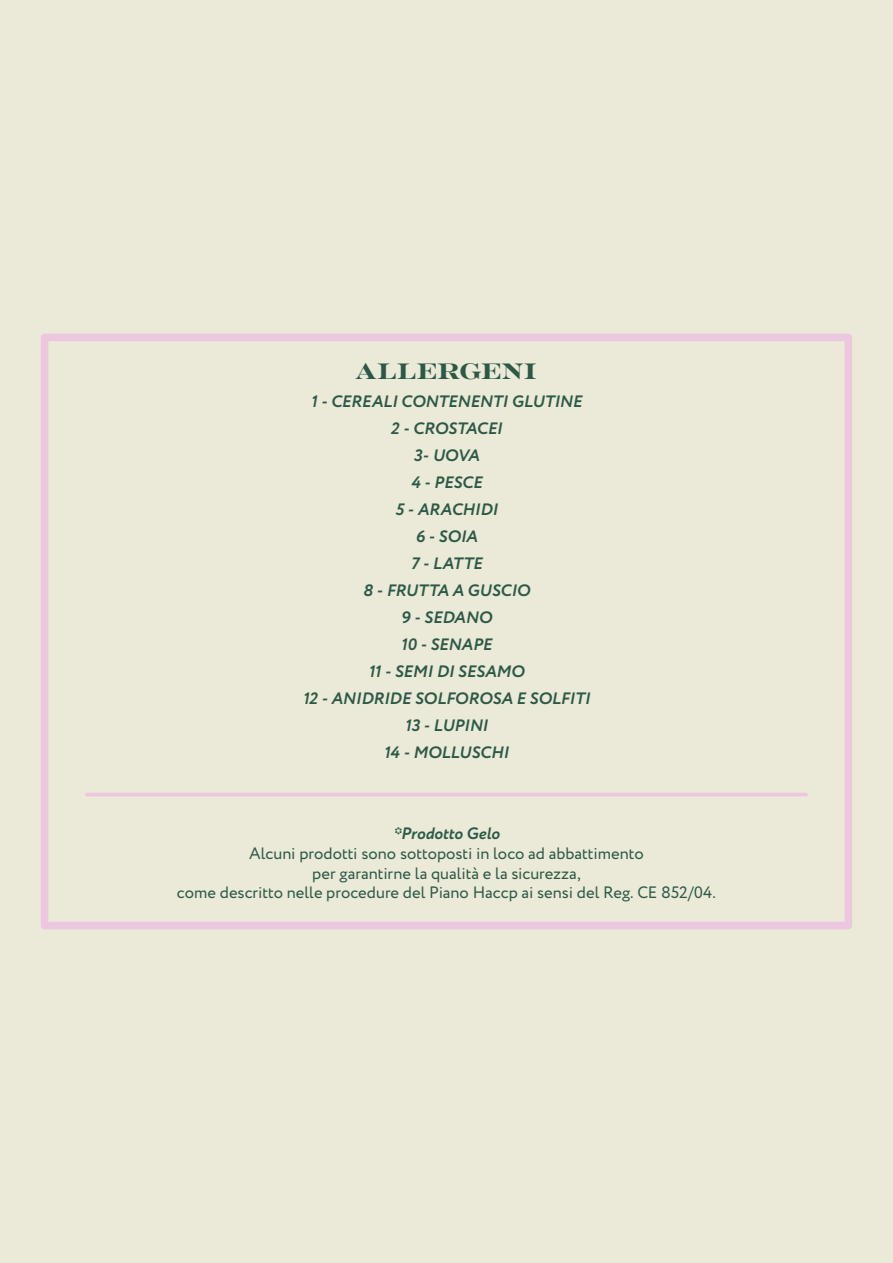
<style>
.page{position:relative;width:893px;height:1263px;background:#ebe9d7}
.page>*{position:absolute;margin:0;border:0;box-sizing:border-box;transform-origin:0 0}
.t1{font:22.5px "Rosella Solid";letter-spacing:.01em;color:#2c5947}
.t2{font:italic 700 16.5px/27px "Circe";letter-spacing:-.01em;color:#2c5947;text-align:center}
.t3{font:16.5px/19.8px "Circe";color:#2c5947;text-align:center}
</style>
<div class="page">
<hr style="left:87px;top:793px;width:719px;height:3px;background:#edc7e0">
<div style="left:41px;top:334px;width:811px;height:595px;border:8px solid #edc7e0"></div>
<h1 class="t1" style="left:356px;top:352px;width:183px">ALLERGENI</h1>
<p class="t2" style="left:303px;top:388px;width:289px">1 - CEREALI CONTENENTI GLUTINE<br>2 - CROSTACEI<br>3- UOVA<br>4 - PESCE<br>5 - ARACHIDI<br>6 - SOIA<br>7 - LATTE<br>8 - FRUTTA A GUSCIO<br>9 - SEDANO<br>10 - SENAPE<br>11 - SEMI DI SESAMO<br>12 - ANIDRIDE SOLFOROSA E SOLFITI<br>13 - LUPINI<br>14 - MOLLUSCHI</p>
<p class="t2" style="left:393px;top:821px;width:108px">*Prodotto Gelo</p>
<p class="t3" style="left:177px;top:844px;width:540px">Alcuni prodotti sono sottoposti in loco ad abbattimento<br>per garantirne la qualità e la sicurezza,<br>come descritto nelle procedure del Piano Haccp ai sensi del Reg. CE 852/04.</p>
</div>
